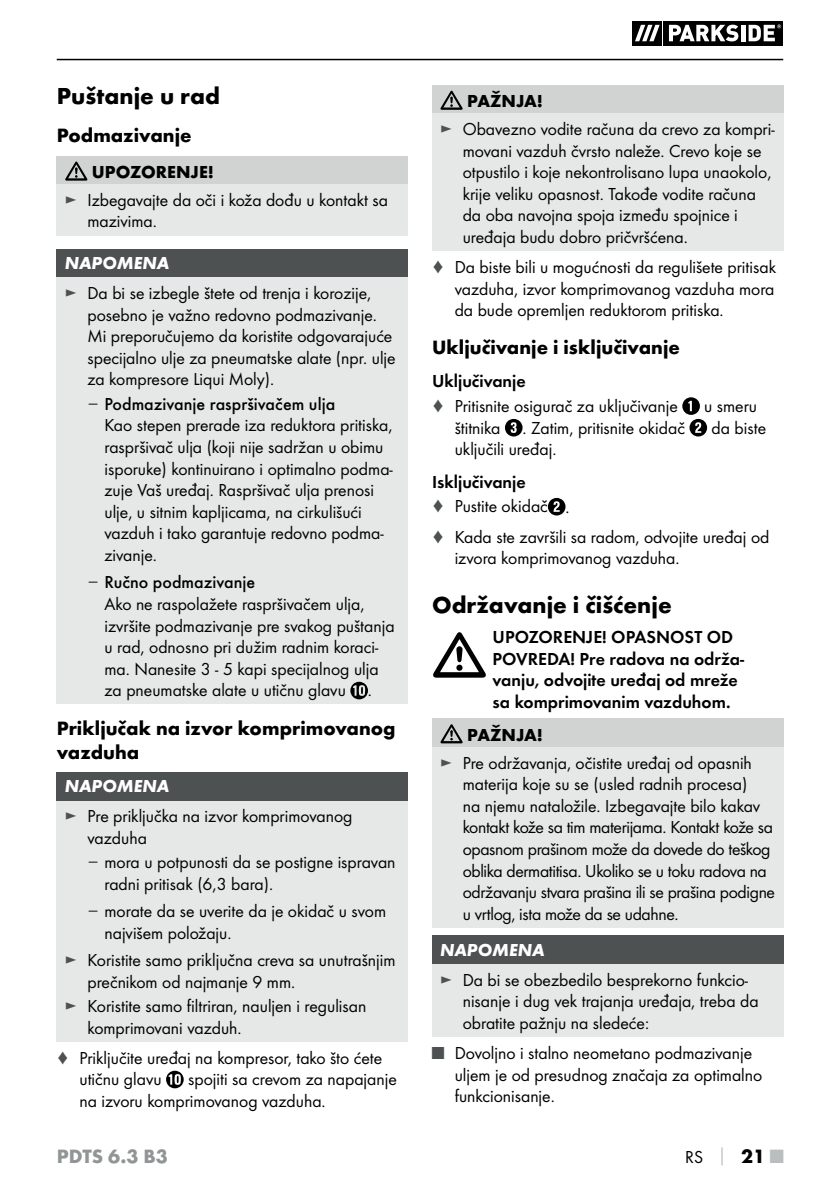
<style>
.page{position:relative;width:840px;height:1191px;background:#fff}
.page>*{position:absolute;margin:0;border:0;box-sizing:border-box;transform-origin:0 0}
.t1{font:700 24px "Futura";color:#000001}
.t2{font:700 20px/24px "Futura";color:#000001}
.t3{font:700 20px "Futura";color:#919596}
.t4{font:18px/21.6px "Futura Boo";color:#000001}
.t5{font:18px/21.6px "Futura Boo";letter-spacing:-.02em;color:#000001}
.t6{font:18px/21.6px "Futura Dem";color:#000001}
.t7{font:500 18px "Futura";color:#000001}
.t8{font:700 18px "Futura";color:#000001}
.t9{font:italic 700 18px "Futura";color:#fff}
.s1{color:#4e5152}
.s2{font-family:"Verdana";font-weight:400;color:#4e5152}
.s3{font-family:"Verdana";color:#4e5152}
.s4{font-family:"Futura";font-weight:700;color:#babebf}
.s5{font-family:"Futura";font-weight:700;font-size:20px}
.s6{font-family:"Futura";font-weight:700;font-size:20px;color:#babebf}
</style>
<div class="page">
<hr style="left:57px;top:59px;width:725px;height:1px;background:#000001">
<svg style="left:661px;top:21px;width:1px;height:24px"></svg>
<svg style="left:632px;top:21px;width:29px;height:24px"></svg>
<svg style="left:663px;top:21px;width:119px;height:24px"></svg>
<svg style="left:634px;top:25px;width:25px;height:16px"></svg>
<svg style="left:668px;top:25px;width:70px;height:16px"></svg>
<svg style="left:740px;top:25px;width:4px;height:16px"></svg>
<svg style="left:748px;top:24px;width:32px;height:17px"></svg>
<div style="left:57px;top:156px;width:351px;height:28px;background:#d1d3d2"></div>
<div style="left:57px;top:184px;width:351px;height:51px;background:#e6e8e7"></div>
<svg style="left:65px;top:161px;width:22px;height:20px"></svg>
<div style="left:57px;top:249px;width:351px;height:28px;background:#4e5152"></div>
<div style="left:57px;top:277px;width:351px;height:427px;background:#e6e8e7"></div>
<svg style="left:350px;top:682px;width:18px;height:17px"></svg>
<div style="left:57px;top:772px;width:351px;height:28px;background:#4e5152"></div>
<div style="left:57px;top:800px;width:351px;height:241px;background:#e6e8e7"></div>
<svg style="left:166px;top:1070px;width:17px;height:18px"></svg>
<div style="left:432px;top:85px;width:350px;height:28px;background:#d1d3d2"></div>
<div style="left:432px;top:113px;width:350px;height:138px;background:#e6e8e7"></div>
<svg style="left:440px;top:91px;width:22px;height:19px"></svg>
<svg style="left:505px;top:419px;width:17px;height:17px"></svg>
<svg style="left:682px;top:397px;width:24px;height:39px"></svg>
<svg style="left:547px;top:498px;width:18px;height:17px"></svg>
<svg style="left:433px;top:632px;width:52px;height:45px"></svg>
<div style="left:432px;top:718px;width:350px;height:29px;background:#d1d3d2"></div>
<div style="left:432px;top:747px;width:350px;height:180px;background:#e6e8e7"></div>
<svg style="left:440px;top:724px;width:22px;height:19px"></svg>
<div style="left:432px;top:935px;width:350px;height:29px;background:#4e5152"></div>
<div style="left:432px;top:964px;width:350px;height:72px;background:#e6e8e7"></div>
<h1 class="t1" style="left:57px;top:87px;width:165px">Puštanje u rad</h1>
<p class="t2" style="left:57px;top:125px;width:136px">Podmazivanje</p>
<p class="t8" style="left:92px;top:165px;width:123px">UPOZORENJE!</p>
<p class="t4" style="left:87px;top:190px;width:302px;text-indent:-23px"><span class="s1">►</span> Izbegavajte da oči i koža dođu u kontakt sa mazivima.</p>
<p class="t9" style="left:65px;top:257px;width:106px">NAPOMENA</p>
<p class="t4" style="left:87px;top:283px;width:309px;text-indent:-23px"><span class="s1">►</span> Da bi se izbegle štete od trenja i korozije, posebno je važno redovno podmazivanje.<br>Mi preporučujemo da koristite odgovarajuće specijalno ulje za pneumatske alate (npr. ulje za kompresore Liqui Moly).</p>
<p class="t7" style="left:87px;top:396px;width:249px"><span class="s2">–</span> Podmazivanje raspršivačem ulja</p>
<p class="t4" style="left:104px;top:415px;width:290px">Kao stepen prerade iza reduktora pritiska, raspršivač ulja (koji nije sadržan u obimu isporuke) kontinuirano i optimalno podma&shy;zuje Vaš uređaj. Raspršivač ulja prenosi ulje, u sitnim kapljicama, na cirkulišući vazduh i tako garantuje redovno podma&shy;zivanje.</p>
<p class="t7" style="left:87px;top:574px;width:169px"><span class="s2">–</span> Ručno podmazivanje</p>
<p class="t4" style="left:104px;top:594px;width:291px">Ako ne raspolažete raspršivačem ulja, izvršite podmazivanje pre svakog puštanja u rad, odnosno pri dužim radnim koraci&shy;ma. Nanesite 3 - 5 kapi specijalnog ulja za pneumatske alate u utičnu glavu .</p>
<p class="t2" style="left:57px;top:717px;width:340px">Priključak na izvor komprimovanog vazduha</p>
<p class="t9" style="left:65px;top:780px;width:106px">NAPOMENA</p>
<p class="t4" style="left:87px;top:806px;width:266px;text-indent:-23px"><span class="s1">►</span> Pre priključka na izvor komprimovanog vazduha</p>
<p class="t4" style="left:104px;top:852px;width:292px;text-indent:-17px"><span class="s3">–</span> mora u potpunosti da se postigne ispravan radni pritisak (6,3 bara).</p>
<p class="t4" style="left:104px;top:901px;width:283px;text-indent:-17px"><span class="s3">–</span> morate da se uverite da je okidač u svom najvišem položaju.</p>
<p class="t4" style="left:87px;top:950px;width:309px;text-indent:-23px"><span class="s1">►</span> Koristite samo priključna creva sa unutrašnjim prečnikom od najmanje 9 mm.</p>
<p class="t4" style="left:87px;top:996px;width:280px;text-indent:-23px"><span class="s1">►</span> Koristite samo filtriran, nauljen i regulisan komprimovani vazduh.</p>
<p class="t4" style="left:79px;top:1047px;width:304px;text-indent:-23px"><span class="s1">♦</span> Priključite uređaj na kompresor, tako što ćete utičnu glavu</p>
<p class="t4" style="left:79px;top:1069px;width:318px;text-indent:109px">spojiti sa crevom za napajanje na izvoru komprimovanog vazduha.</p>
<p class="t8" style="left:467px;top:94px;width:77px">PAŽNJA!</p>
<p class="t4" style="left:462px;top:119px;width:313px;text-indent:-23px"><span class="s1">►</span> Obavezno vodite računa da crevo za kompri&shy;movani vazduh čvrsto naleže. Crevo koje se otpustilo i koje nekontrolisano lupa unaokolo, krije veliku opasnost. Takođe vodite računa da oba navojna spoja između spojnice i uređaja budu dobro pričvršćena.</p>
<p class="t4" style="left:454px;top:257px;width:323px;text-align:justify;text-indent:-23px"><span class="s1">♦</span> Da biste bili u mogućnosti da regulišete pritisak vazduha, izvor komprimovanog vazduha mora da bude opremljen reduktorom pritiska.</p>
<p class="t2" style="left:432px;top:337px;width:249px">Uključivanje i isključivanje</p>
<p class="t6" style="left:432px;top:372px;width:95px">Uključivanje</p>
<p class="t4" style="left:432px;top:396px;width:247px"><span class="s1">♦</span> Pritisnite osigurač za uključivanje</p>
<p class="t4" style="left:703px;top:396px;width:55px">u smeru</p>
<p class="t4" style="left:454px;top:417px;width:232px">štitnika . Zatim, pritisnite okidač</p>
<p class="t4" style="left:711px;top:417px;width:56px">da biste</p>
<p class="t4" style="left:454px;top:439px;width:103px">uključili uređaj.</p>
<p class="t6" style="left:432px;top:472px;width:95px">Isključivanje</p>
<p class="t4" style="left:432px;top:492px;width:339px;line-height:30.2px"><span class="s1">♦</span> Pustite okidač .<br><span class="s1">♦</span> Kada ste završili sa radom, odvojite uređaj od</p>
<p class="t4" style="left:454px;top:548px;width:226px">izvora komprimovanog vazduha.</p>
<h1 class="t1" style="left:432px;top:595px;width:241px">Održavanje i čišćenje</h1>
<p class="t6" style="left:492px;top:627px;width:253px">UPOZORENJE! OPASNOST OD<br>POVREDA! Pre radova na održa&shy;vanju, odvojite uređaj od mreže sa komprimovanim vazduhom.</p>
<p class="t8" style="left:467px;top:727px;width:77px">PAŽNJA!</p>
<p class="t5" style="left:462px;top:752px;width:313px;text-indent:-23px"><span class="s1">►</span> Pre održavanja, očistite uređaj od opasnih materija koje su se (usled radnih procesa)<br>na njemu nataložile. Izbegavajte bilo kakav kontakt kože sa tim materijama. Kontakt kože sa opasnom prašinom može da dovede do teškog oblika dermatitisa. Ukoliko se u toku radova na održavanju stvara prašina ili se prašina podigne u vrtlog, ista može da se udahne.</p>
<p class="t9" style="left:440px;top:944px;width:106px">NAPOMENA</p>
<p class="t4" style="left:462px;top:969px;width:297px;text-indent:-23px"><span class="s1">►</span> Da bi se obezbedilo besprekorno funkcio&shy;nisanje i dug vek trajanja uređaja, treba da obratite pažnju na sledeće:</p>
<p class="t4" style="left:454px;top:1043px;width:309px;text-indent:-23px"><span class="s1">■</span> Dovoljno i stalno neometano podmazivanje uljem je od presudnog značaja za optimalno funkcionisanje.</p>
<p class="t3" style="left:57px;top:1148px;width:112px">PDTS 6.3 B3</p>
<p class="t4" style="left:684px;top:1146px;width:100px">RS <span class="s4">│</span> <span class="s5">21</span> <span class="s6">■</span></p>
</div>
